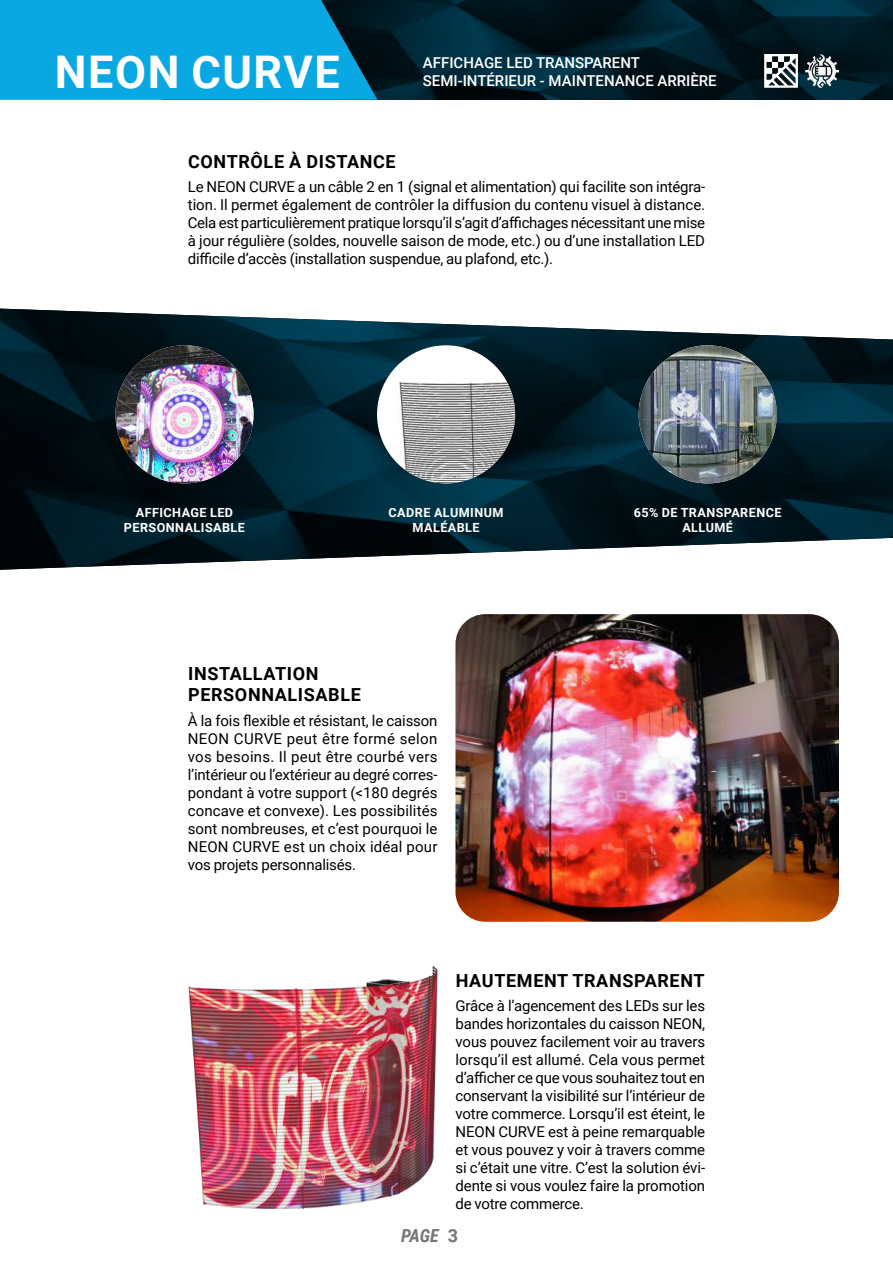
<style>
.page{position:relative;width:893px;height:1263px;background:#fff}
.page>*{position:absolute;margin:0;border:0;box-sizing:border-box;transform-origin:0 0}
.t1{font:700 45px "Roboto";letter-spacing:.035em;color:#fff}
.t2{font:700 18px/21.6px "Roboto";letter-spacing:.035em;color:#000}
.t3{font:italic 700 18px "Roboto Condensed";color:#767778}
.t4{font:15px/18px "Roboto";letter-spacing:-.01em;color:#000;text-align:justify}
.t5{font:500 15px/18px "Roboto";color:#fff}
.t6{font:700 12.6px/15.1px "Roboto";letter-spacing:.035em;color:#fff;text-align:center}
.s1{font-family:"Roboto";font-style:normal;color:#787677}
</style>
<div class="page">
<img style="left:0;top:309px;width:893px;height:261px">
<img style="left:115px;top:345px;width:139px;height:138px;border-radius:69px">
<img style="left:377px;top:345px;width:138px;height:138px;border-radius:69px">
<img style="left:639px;top:345px;width:138px;height:138px;border-radius:69px">
<img style="left:455px;top:614px;width:384px;height:308px">
<img style="left:188px;top:965px;width:249px;height:244px">
<img style="left:377px;top:0;width:516px;height:100px">
<svg style="left:0;top:0;width:377px;height:100px;background:#099cd3"></svg>
<svg style="left:764px;top:54px;width:34px;height:34px"></svg>
<img style="left:805px;top:54px;width:34px;height:34px">
<h1 class="t1" style="left:55px;top:40px;width:287px">NEON CURVE</h1>
<p class="t5" style="left:423px;top:53px;width:295px">AFFICHAGE LED TRANSPARENT<br>SEMI-INTÉRIEUR - MAINTENANCE ARRIÈRE</p>
<p class="t2" style="left:188px;top:150px;width:209px">CONTRÔLE À DISTANCE</p>
<p class="t4" style="left:188px;top:177px;width:519px">Le NEON CURVE a un câble 2 en 1 (signal et alimentation) qui facilite son intégra&shy;tion. Il permet également de contrôler la diffusion du contenu visuel à distance.<br>Cela est particulièrement pratique lorsqu’il s’agit d’affichages nécessitant une mise à jour régulière (soldes, nouvelle saison de mode, etc.) ou d’une installation LED difficile d’accès (installation suspendue, au plafond, etc.).</p>
<p class="t6" style="left:124px;top:504px;width:123px">AFFICHAGE LED<br>PERSONNALISABLE</p>
<p class="t6" style="left:634px;top:504px;width:149px">65% DE TRANSPARENCE<br>ALLUMÉ</p>
<p class="t6" style="left:389px;top:504px;width:116px">CADRE ALUMINUM<br>MALÉABLE</p>
<p class="t2" style="left:188px;top:662px;width:174px">INSTALLATION<br>PERSONNALISABLE</p>
<p class="t4" style="left:188px;top:711px;width:251px">À la fois flexible et résistant, le caisson NEON CURVE peut être formé selon vos besoins. Il peut être courbé vers l’intérieur ou l’extérieur au degré corres&shy;pondant à votre support (&lt;180 degrés concave et convexe). Les possibilités sont nombreuses, et c’est pourquoi le NEON CURVE est un choix idéal pour vos projets personnalisés.</p>
<p class="t2" style="left:456px;top:969px;width:250px">HAUTEMENT TRANSPARENT</p>
<p class="t4" style="left:455px;top:996px;width:251px">Grâce à l’agencement des LEDs sur les bandes horizontales du caisson NEON, vous pouvez facilement voir au travers lorsqu’il est allumé. Cela vous permet d’afficher ce que vous souhaitez tout en conservant la visibilité sur l’intérieur de votre commerce. Lorsqu’il est éteint, le NEON CURVE est à peine remarquable et vous pouvez y voir à travers comme si c’était une vitre. C’est la solution évi&shy;dente si vous voulez faire la promotion de votre commerce.</p>
<p class="t3" style="left:401px;top:1223px;width:59px">PAGE <span class="s1">3</span></p>
</div>
